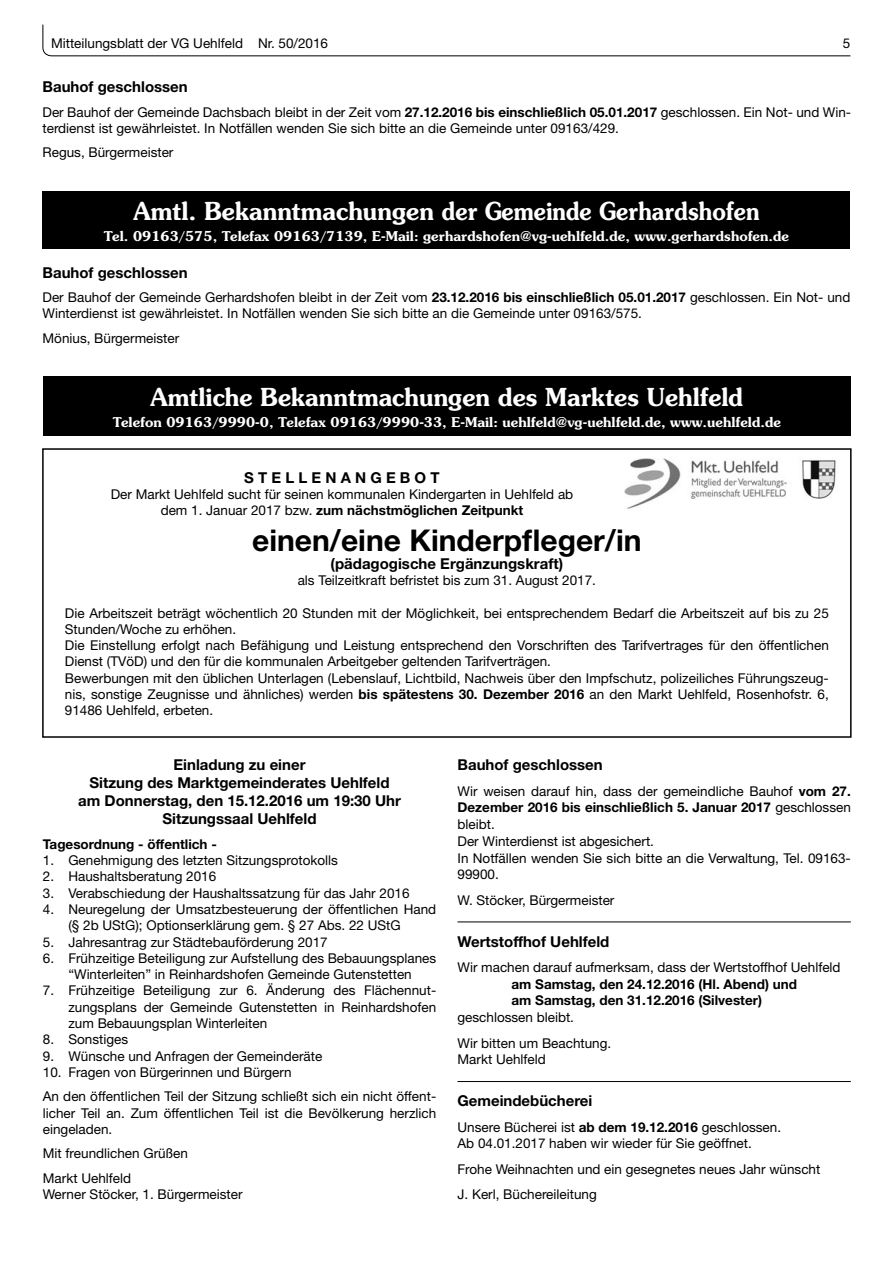
<style>
.page{position:relative;width:893px;height:1263px;background:#fff}
.page>*{position:absolute;margin:0;border:0;box-sizing:border-box;transform-origin:0 0}
.t1{font:700 30px "Helvetica Neue";color:#000}
.t2{font:600 24.75px "Souvenir";color:#fff;scale:.95 1}
.t3{font:700 15px/18.1px "Helvetica Neue";color:#000;text-align:center}
.t4{font:13.5px/16.2px "Helvetica Neue";color:#000}
.t5{font:600 13.5px "Souvenir";color:#fff}
.t6{font:700 13.5px/16.8px "Helvetica Neue";color:#000}
.s1{font-weight:700}
</style>
<div class="page">
<svg style="left:42px;top:24px;width:809px;height:33px"></svg>
<div style="left:43px;top:377px;width:808px;height:59px;background:#000"></div>
<hr style="left:457px;top:921px;width:394px;height:1px;background:#000">
<hr style="left:457px;top:1081px;width:394px;height:1px;background:#000">
<div style="left:42px;top:448px;width:810px;height:290px;border:2px solid #000"></div>
<img style="left:624px;top:458px;width:212px;height:52px">
<div style="left:43px;top:191px;width:807px;height:58px;background:#000"></div>
<p class="t4" style="left:51px;top:36px;width:279px">Mitteilungsblatt der VG Uehlfeld Nr. 50/2016</p>
<p class="t4" style="left:843px;top:36px;width:9px">5</p>
<p class="t3" style="left:43px;top:79px;width:147px">Bauhof geschlossen</p>
<p class="t4" style="left:43px;top:105px;width:810px">Der Bauhof der Gemeinde Dachsbach bleibt in der Zeit vom <span class="s1">27.12.2016 bis einschließlich 05.01.2017</span> geschlossen. Ein Not- und Win&shy;terdienst ist gewährleistet. In Notfällen wenden Sie sich bitte an die Gemeinde unter 09163/429.</p>
<p class="t4" style="left:43px;top:146px;width:132px">Regus, Bürgermeister</p>
<h2 class="t2" style="left:133px;top:201px;width:660px">Amtl. Bekanntmachungen der Gemeinde Gerhardshofen</h2>
<p class="t5" style="left:104px;top:230px;width:687px">Tel. 09163/575, Telefax 09163/7139, E-Mail: gerhardshofen@vg-uehlfeld.de, www.gerhardshofen.de</p>
<p class="t3" style="left:43px;top:265px;width:147px">Bauhof geschlossen</p>
<p class="t4" style="left:43px;top:290px;width:809px">Der Bauhof der Gemeinde Gerhardshofen bleibt in der Zeit vom <span class="s1">23.12.2016 bis einschließlich 05.01.2017</span> geschlossen. Ein Not- und<br>Winterdienst ist gewährleistet. In Notfällen wenden Sie sich bitte an die Gemeinde unter 09163/575.</p>
<p class="t4" style="left:43px;top:331px;width:138px">Mönius, Bürgermeister</p>
<h2 class="t2" style="left:151px;top:387px;width:625px">Amtliche Bekanntmachungen des Marktes Uehlfeld</h2>
<p class="t5" style="left:113px;top:416px;width:670px">Telefon 09163/9990-0, Telefax 09163/9990-33, E-Mail: uehlfeld@vg-uehlfeld.de, www.uehlfeld.de</p>
<p class="t3" style="left:244px;top:470px;width:197px">S T E L L E N A N G E B O T</p>
<p class="t4" style="left:111px;top:487px;width:464px;text-align:center">Der Markt Uehlfeld sucht für seinen kommunalen Kindergarten in Uehlfeld ab dem 1. Januar 2017 bzw. <span class="s1">zum nächstmöglichen Zeitpunkt</span></p>
<h1 class="t1" style="left:252px;top:530px;width:391px">einen/eine Kinderpfleger/in</h1>
<p class="t3" style="left:331px;top:556px;width:234px">(pädagogische Ergänzungskraft)</p>
<p class="t4" style="left:298px;top:574px;width:300px">als Teilzeitkraft befristet bis zum 31. August 2017.</p>
<p class="t4" style="left:65px;top:606px;width:765px">Die Arbeitszeit beträgt wöchentlich 20 Stunden mit der Möglichkeit, bei entsprechendem Bedarf die Arbeitszeit auf bis zu 25<br>Stunden/Woche zu erhöhen.<br>Die Einstellung erfolgt nach Befähigung und Leistung entsprechend den Vorschriften des Tarifvertrages für den öffentlichen Dienst (TVöD) und den für die kommunalen Arbeitgeber geltenden Tarifverträgen.<br>Bewerbungen mit den üblichen Unterlagen (Lebenslauf, Lichtbild, Nachweis über den Impfschutz, polizeiliches Führungszeug&shy;nis, sonstige Zeugnisse und ähnliches) werden <span class="s1">bis spätestens 30. Dezember 2016</span> an den Markt Uehlfeld, Rosenhofstr. 6, 91486 Uehlfeld, erbeten.</p>
<p class="t3" style="left:78px;top:757px;width:324px">Einladung zu einer<br>Sitzung des Marktgemeinderates Uehlfeld am Donnerstag, den 15.12.2016 um 19:30 Uhr<br>Sitzungssaal Uehlfeld</p>
<p class="t6" style="left:43px;top:837px;width:175px">Tagesordnung - öffentlich -</p>
<p class="t4" style="left:43px;top:853px;width:297px">1. Genehmigung des letzten Sitzungsprotokolls</p>
<p class="t4" style="left:43px;top:870px;width:175px">2. Haushaltsberatung 2016</p>
<p class="t4" style="left:43px;top:886px;width:368px">3. Verabschiedung der Haushaltssatzung für das Jahr 2016</p>
<p class="t4" style="left:68px;top:902px;width:369px;text-indent:-26px">4. Neuregelung der Umsatzbesteuerung der öffentlichen Hand (§ 2b UStG); Optionserklärung gem. § 27 Abs. 22 UStG</p>
<p class="t4" style="left:43px;top:935px;width:286px">5. Jahresantrag zur Städtebauförderung 2017</p>
<p class="t4" style="left:43px;top:951px;width:395px;text-align:center">6. Frühzeitige Beteiligung zur Aufstellung des Bebauungsplanes “Winterleiten” in Reinhardshofen Gemeinde Gutenstetten</p>
<p class="t4" style="left:68px;top:984px;width:369px;text-align:justify;text-indent:-26px">7. Frühzeitige Beteiligung zur 6. Änderung des Flächennut&shy;zungsplans der Gemeinde Gutenstetten in Reinhardshofen zum Bebauungsplan Winterleiten</p>
<p class="t4" style="left:43px;top:1033px;width:87px">8. Sonstiges</p>
<p class="t4" style="left:43px;top:1049px;width:281px">9. Wünsche und Anfragen der Gemeinderäte</p>
<p class="t4" style="left:43px;top:1061px;width:395px;line-height:24.5px">10. Fragen von Bürgerinnen und Bürgern<br>An den öffentlichen Teil der Sitzung schließt sich ein nicht öffent-</p>
<p class="t4" style="left:43px;top:1106px;width:395px">licher Teil an. Zum öffentlichen Teil ist die Bevölkerung herzlich eingeladen.</p>
<p class="t4" style="left:43px;top:1143px;width:147px;line-height:24.5px">Mit freundlichen Grüßen<br>Markt Uehlfeld</p>
<p class="t4" style="left:43px;top:1187px;width:201px">Werner Stöcker, 1. Bürgermeister</p>
<p class="t3" style="left:457px;top:757px;width:147px">Bauhof geschlossen</p>
<p class="t4" style="left:457px;top:784px;width:395px;line-height:16.8px">Wir weisen darauf hin, dass der gemeindliche Bauhof <span class="s1">vom 27.<br>Dezember 2016 bis einschließlich 5. Januar 2017</span> geschlossen bleibt.<br>Der Winterdienst ist abgesichert.<br>In Notfällen wenden Sie sich bitte an die Verwaltung, Tel. 09163- 99900.</p>
<p class="t4" style="left:457px;top:893px;width:158px">W. Stöcker, Bürgermeister</p>
<p class="t3" style="left:457px;top:933px;width:153px">Wertstoffhof Uehlfeld</p>
<p class="t4" style="left:457px;top:960px;width:385px">Wir machen darauf aufmerksam, dass der Wertstoffhof Uehlfeld</p>
<p class="t6" style="left:511px;top:977px;width:287px">am Samstag, den 24.12.2016 (Hl. Abend) und am Samstag, den 31.12.2016 (Silvester)</p>
<p class="t4" style="left:457px;top:1006px;width:155px;line-height:25.5px">geschlossen bleibt.<br>Wir bitten um Beachtung.</p>
<p class="t4" style="left:457px;top:1053px;width:90px">Markt Uehlfeld</p>
<p class="t3" style="left:457px;top:1093px;width:136px">Gemeindebücherei</p>
<p class="t4" style="left:457px;top:1120px;width:325px;line-height:16.8px">Unsere Bücherei ist <span class="s1">ab dem 19.12.2016</span> geschlossen.<br>Ab 04.01.2017 haben wir wieder für Sie geöffnet.</p>
<p class="t4" style="left:457px;top:1157px;width:364px;line-height:25.5px">Frohe Weihnachten und ein gesegnetes neues Jahr wünscht<br>J. Kerl, Büchereileitung</p>
</div>
